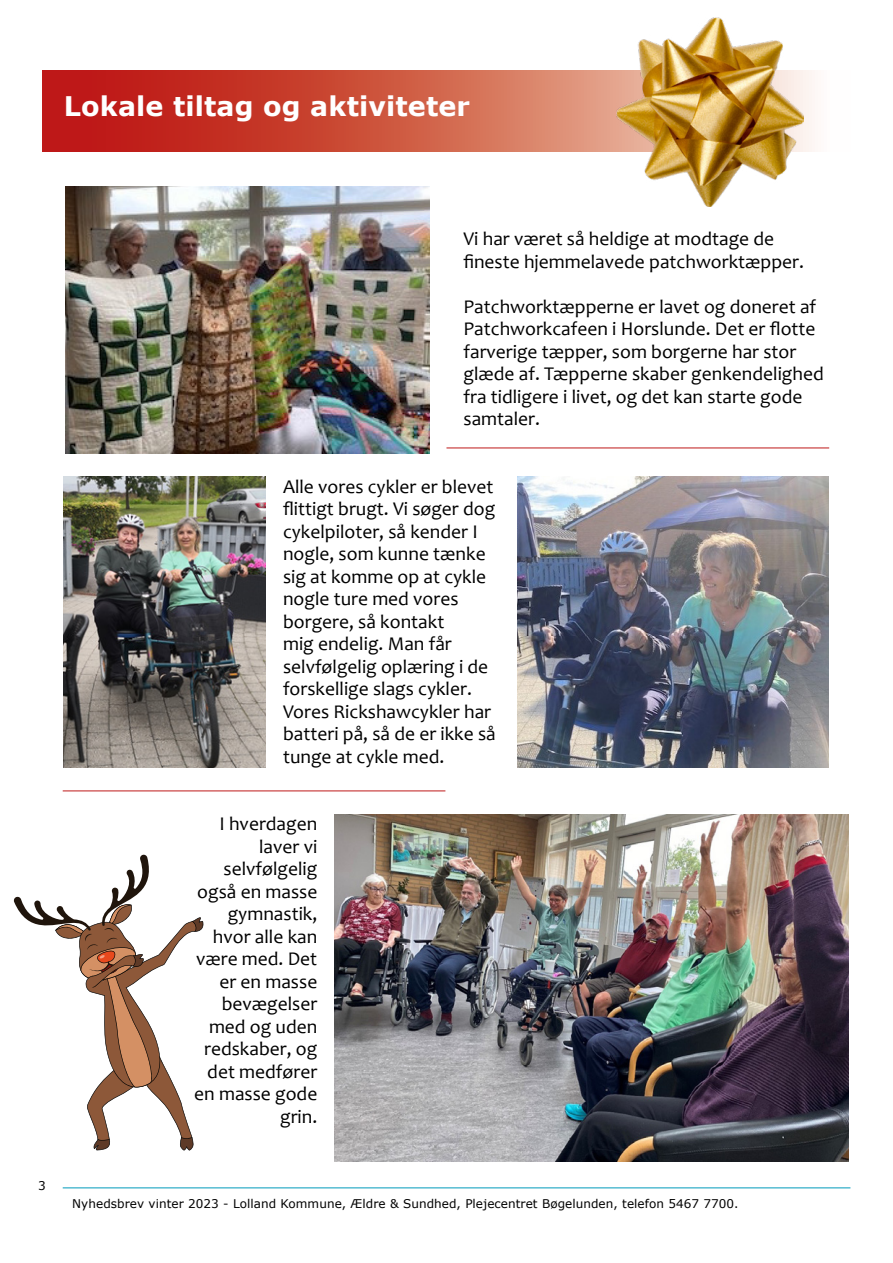
<style>
.page{position:relative;width:893px;height:1263px;background:#fff}
.page>*{position:absolute;margin:0;border:0;box-sizing:border-box;transform-origin:0 0}
.t1{font:700 27px "Verdana";letter-spacing:.005em;color:#fff}
.L_BRØDTEKST{font:19.5px/22.5px "Candara";color:#000}
.t2{font:12px "Verdana";letter-spacing:.005em;color:#000}
</style>
<div class="page">
<hr style="left:63px;top:1187px;width:787px;height:1px;background:#009bbb">
<svg style="left:43px;top:70px;width:772px;height:81px;background:#cc5240"></svg>
<img style="left:617px;top:17px;width:186px;height:190px">
<hr style="left:446px;top:448px;width:383px;height:1px;background:#be1818">
<hr style="left:63px;top:790px;width:382px;height:1px;background:#be1818">
<img style="left:66px;top:187px;width:363px;height:266px">
<img style="left:334px;top:814px;width:514px;height:348px">
<img style="left:518px;top:477px;width:310px;height:290px">
<img style="left:64px;top:477px;width:202px;height:290px">
<svg style="left:13px;top:854px;width:190px;height:296px"></svg>
<h1 class="t1" style="left:64px;top:87px;width:408px">Lokale tiltag og aktiviteter</h1>
<p class="t2" style="left:38px;top:1178px;width:9px">3</p>
<p class="L_BRØDTEKST" style="left:463px;top:227px;width:342px">Vi har været så heldige at modtage de fineste hjemmelavede patchworktæpper.</p>
<p class="L_BRØDTEKST" style="left:463px;top:295px;width:362px">Patchworktæpperne er lavet og doneret af Patchworkcafeen i Horslunde. Det er flotte farverige tæpper, som borgerne har stor glæde af. Tæpperne skaber genkendelighed fra tidligere i livet, og det kan starte gode samtaler.</p>
<p class="L_BRØDTEKST" style="left:283px;top:475px;width:214px">Alle vores cykler er blevet flittigt brugt. Vi søger dog cykelpiloter, så kender I nogle, som kunne tænke sig at komme op at cykle nogle ture med vores borgere, så kontakt<br>mig endelig. Man får selvfølgelig oplæring i de forskellige slags cykler.<br>Vores Rickshawcykler har batteri på, så de er ikke så tunge at cykle med.</p>
<p class="L_BRØDTEKST" style="left:194px;top:812px;width:125px;text-align:right">I hverdagen laver vi selvfølgelig også en masse gymnastik, hvor alle kan være med. Det er en masse bevægelser med og uden redskaber, og det medfører en masse gode grin.</p>
<p class="t2" style="left:72px;top:1195px;width:668px">Nyhedsbrev vinter 2023 - Lolland Kommune, Ældre &amp; Sundhed, Plejecentret Bøgelunden, telefon 5467 7700.</p>
</div>
